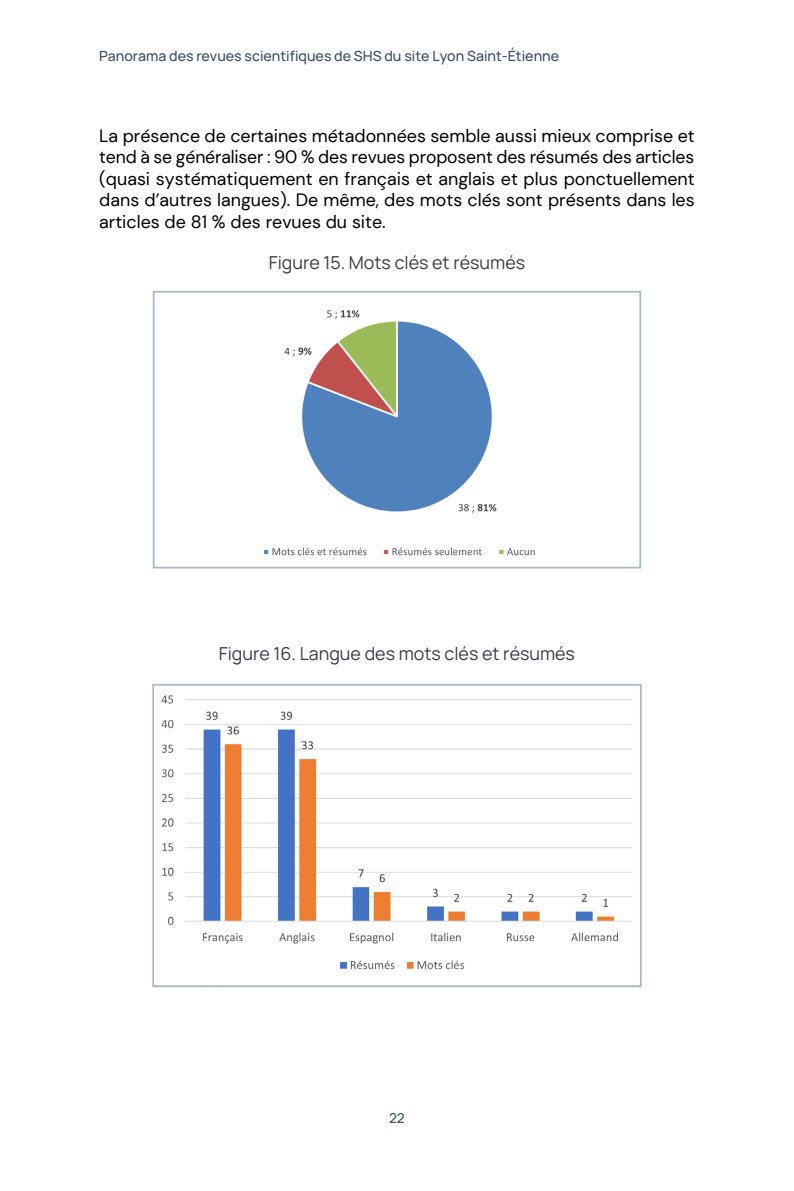
<style>
.page{position:relative;width:794px;height:1191px;background:#fff}
.page>*{position:absolute;margin:0;border:0;box-sizing:border-box;transform-origin:0 0}
.t1{font:17.85px/21.5px "DM Sans";color:#000;text-align:justify}
.t2{font:17.85px "Manrope";color:#373a4d}
.t3{font:500 14px "Manrope";color:#354b66}
.t4{font:500 13.65px "Manrope";color:#354b66}
</style>
<div class="page">
<img style="left:263px;top:310px;width:272px;height:246px">
<div style="left:153px;top:291px;width:488px;height:277px;border:2px solid #a8b7c9"></div>
<img style="left:161px;top:695px;width:471px;height:275px">
<div style="left:152px;top:684px;width:489px;height:303px;border:2px solid #a8b7c9"></div>
<p class="t3" style="left:99px;top:45px;width:461px">Panorama des revues scientifiques de SHS du site Lyon Saint-Étienne</p>
<p class="t1" style="left:99px;top:125px;width:597px">La présence de certaines métadonnées semble aussi mieux comprise et tend à se généraliser : 90 % des revues proposent des résumés des articles (quasi systématiquement en français et anglais et plus ponctuellement dans d’autres langues). De même, des mots clés sont présents dans les articles de 81 % des revues du site.</p>
<p class="t2" style="left:269px;top:249px;width:258px">Figure 15. Mots clés et résumés</p>
<p class="t2" style="left:219px;top:640px;width:358px">Figure 16. Langue des mots clés et résumés</p>
<p class="t4" style="left:389px;top:1107px;width:17px">22</p>
</div>
